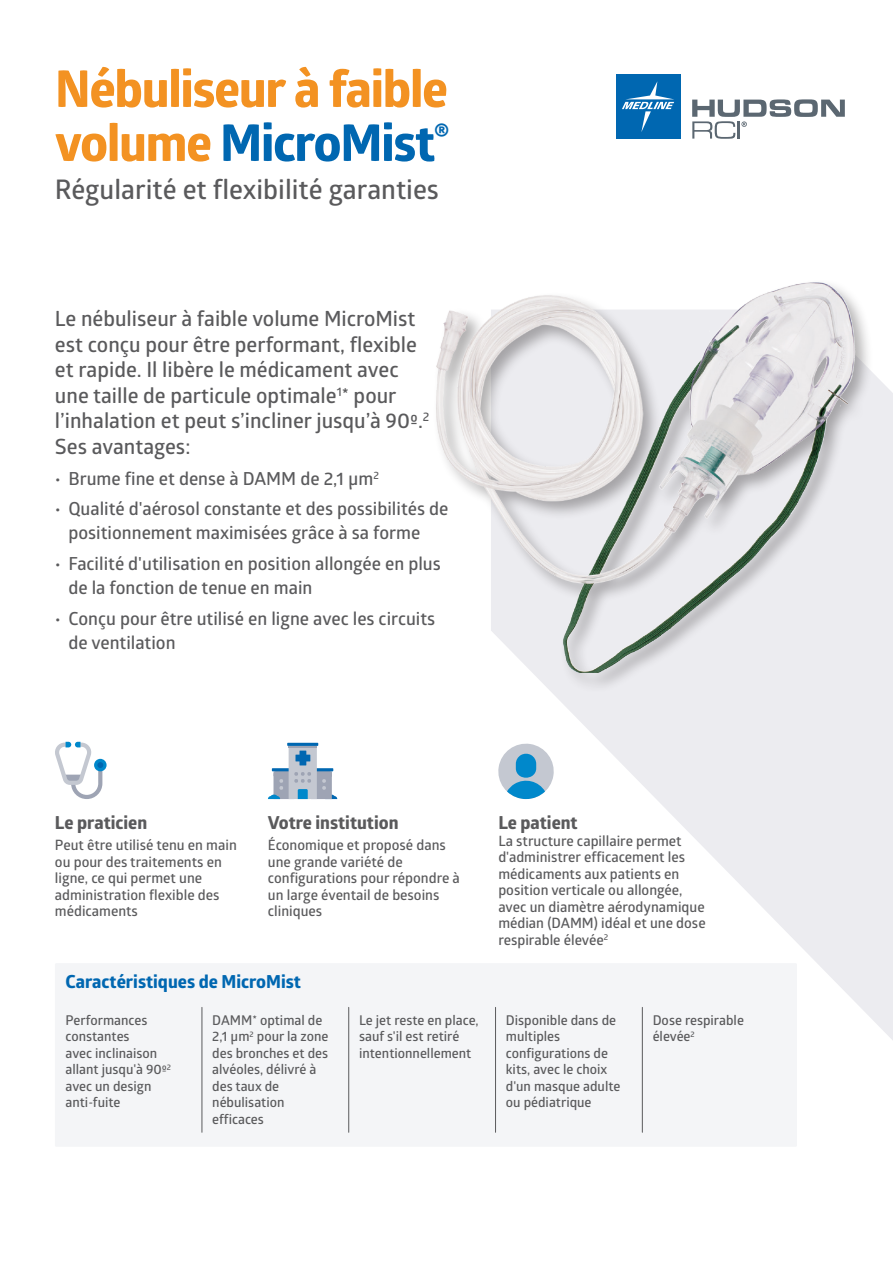
<style>
.page{position:relative;width:893px;height:1263px;background:#fff}
.page>*{position:absolute;margin:0;border:0;box-sizing:border-box;transform-origin:0 0}
.MEDLINE_-_Headline{font:700 51px/54px "Globerx";letter-spacing:-.025em;color:#f39222}
.MEDLINE_-_Intro_Text{font:600 27px "Glober";color:#5a5a5c}
.MEDLINE_-_Intro_Text-2{font:600 21px/25.5px "Glober";color:#5a5a5c}
.t1{font:600 18px/24px "Glober";color:#5a5a5c}
.MEDLINE_-_Intro_Text-3{font:700 18px "Globerx";color:#5a5a5c}
.MEDLINE_-_Intro_Text-4{font:700 18px "Globerx";color:#0067b1}
.MEDLINE_-_Intro_Text-5{font:600 14.25px/16.5px "Glober";color:#5a5a5c}
.MEDLINE_-_Intro_Text-6{font:600 13.5px/16.5px "Glober";color:#5a5a5c}
.s1{color:#0067b1}
</style>
<div class="page">
<svg style="left:553px;top:373px;width:340px;height:667px;fill:#ececf0"></svg>
<div style="left:432px;top:279px;width:441px;height:414px;background:#231f20;opacity:.35"></div>
<img style="left:432px;top:279px;width:428px;height:394px">
<div style="left:616px;top:75px;width:64px;height:64px;background:#0067b1"></div>
<svg style="left:622px;top:81px;width:52px;height:51px"></svg>
<svg style="left:692px;top:99px;width:153px;height:40px"></svg>
<svg style="left:94px;top:759px;width:13px;height:12px"></svg>
<svg style="left:55px;top:741px;width:49px;height:58px"></svg>
<svg style="left:268px;top:745px;width:69px;height:54px"></svg>
<hr style="left:289px;top:746px;width:28px;height:2px;background:#9ea4b4">
<hr style="left:287px;top:743px;width:31px;height:3px;background:#0067b1">
<svg style="left:498px;top:742px;width:58px;height:59px"></svg>
<div style="left:55px;top:963px;width:742px;height:184px;background:#f4f5f7"></div>
<hr style="left:202px;top:1007px;width:1px;height:125px;background:#5a5a5c">
<hr style="left:348px;top:1007px;width:1px;height:125px;background:#5a5a5c">
<hr style="left:495px;top:1007px;width:1px;height:125px;background:#5a5a5c">
<hr style="left:642px;top:1007px;width:1px;height:125px;background:#5a5a5c">
<p class="MEDLINE_-_Headline" style="left:55px;top:61px;width:396px">Nébuliseur à faible volume <span class="s1">MicroMist</span><sup>®</sup></p>
<p class="MEDLINE_-_Intro_Text" style="left:55px;top:170px;width:385px">Régularité et flexibilité garanties</p>
<p class="MEDLINE_-_Intro_Text-2" style="left:55px;top:305px;width:376px">Le nébuliseur à faible volume MicroMist est conçu pour être performant, flexible et rapide. Il libère le médicament avec une taille de particule optimale<sup>1</sup>* pour l’inhalation et peut s’incliner jusqu’à 90º.<sup>2<br></sup>Ses avantages:</p>
<p class="t1" style="left:55px;top:466px;width:326px">• Brume fine et dense à DAMM de 2,1 µm<sup>2</sup></p>
<p class="t1" style="left:68px;top:496px;width:381px;text-indent:-14px">• Qualité d'aérosol constante et des possibilités de positionnement maximisées grâce à sa forme</p>
<p class="t1" style="left:68px;top:551px;width:374px;text-indent:-14px">• Facilité d'utilisation en position allongée en plus de la fonction de tenue en main</p>
<p class="t1" style="left:68px;top:606px;width:368px;text-indent:-14px">• Conçu pour être utilisé en ligne avec les circuits de ventilation</p>
<p class="MEDLINE_-_Intro_Text-3" style="left:55px;top:809px;width:94px">Le praticien</p>
<p class="MEDLINE_-_Intro_Text-5" style="left:55px;top:836px;width:183px">Peut être utilisé tenu en main ou pour des traitements en ligne, ce qui permet une administration flexible des médicaments</p>
<p class="MEDLINE_-_Intro_Text-3" style="left:268px;top:809px;width:132px">Votre institution</p>
<p class="MEDLINE_-_Intro_Text-5" style="left:268px;top:836px;width:194px">Économique et proposé dans une grande variété de configurations pour répondre à un large éventail de besoins cliniques</p>
<p class="MEDLINE_-_Intro_Text-3" style="left:498px;top:809px;width:81px">Le patient</p>
<p class="MEDLINE_-_Intro_Text-5" style="left:498px;top:832px;width:209px">La structure capillaire permet d'administrer efficacement les médicaments aux patients en position verticale ou allongée, avec un diamètre aérodynamique médian (DAMM) idéal et une dose respirable élevée<sup>2</sup></p>
<p class="MEDLINE_-_Intro_Text-4" style="left:65px;top:969px;width:237px">Caractéristiques de MicroMist</p>
<p class="MEDLINE_-_Intro_Text-6" style="left:65px;top:1011px;width:83px">Performances constantes</p>
<p class="MEDLINE_-_Intro_Text-6" style="left:65px;top:1044px;width:107px">avec inclinaison allant jusqu'à 90º<sup>2 </sup>avec un design anti-fuite</p>
<p class="MEDLINE_-_Intro_Text-6" style="left:212px;top:1011px;width:118px">DAMM* optimal de<br>2,1 µm<sup>2</sup> pour la zone des bronches et des alvéoles, délivré à des taux de nébulisation efficaces</p>
<p class="MEDLINE_-_Intro_Text-6" style="left:359px;top:1011px;width:121px">Le jet reste en place, sauf s'il est retiré intentionnellement</p>
<p class="MEDLINE_-_Intro_Text-6" style="left:653px;top:1011px;width:93px">Dose respirable élevée<sup>2</sup></p>
<p class="MEDLINE_-_Intro_Text-6" style="left:506px;top:1011px;width:116px">Disponible dans de multiples configurations de kits, avec le choix d'un masque adulte ou pédiatrique</p>
</div>
